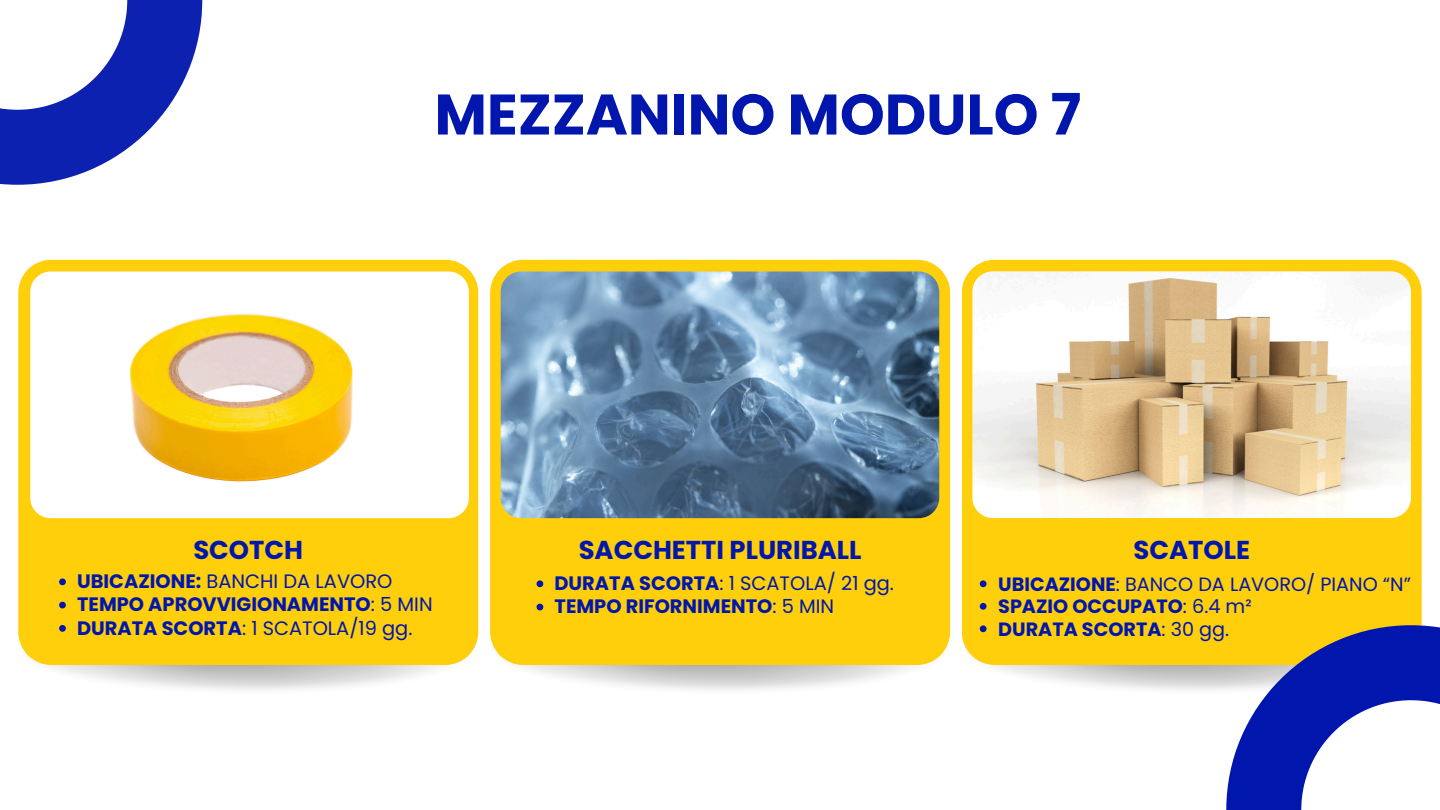
<style>
.page{position:relative;width:1440px;height:810px;background:#fff}
.page>*{position:absolute;margin:0;border:0;box-sizing:border-box;transform-origin:0 0}
.t1{font:700 57.1px "Poppins";color:#0016ad}
.t2{font:700 25.9px "Poppins";color:#0016ad}
.t3{font:19.4px "Poppins";color:#0016ad}
.t4{font:700 19.4px "Poppins";color:#0016ad}
.t5{font:700 19.2px "Poppins";color:#0016ad}
.t6{font:19.2px "Poppins";color:#0016ad}
.s1{font-weight:700}
.s2{font-weight:400}
</style>
<div class="page">
<div style="left:962px;top:260px;width:460px;height:405px;background:#ffcf0c"></div>
<div style="left:490px;top:260px;width:460px;height:405px;background:#ffcf0c"></div>
<div style="left:18px;top:260px;width:460px;height:405px;background:#ffcf0c"></div>
<svg style="left:0;top:0;width:202px;height:185px"></svg>
<svg style="left:1226px;top:625px;width:214px;height:185px"></svg>
<img style="left:30px;top:271px;width:439px;height:247px;border-radius:20px">
<img style="left:501px;top:271px;width:438px;height:247px;border-radius:20px">
<img style="left:972px;top:271px;width:439px;height:247px;border-radius:20px">
<svg style="left:59px;top:578px;width:7px;height:7px"></svg>
<svg style="left:59px;top:602px;width:7px;height:6px"></svg>
<svg style="left:59px;top:625px;width:7px;height:7px"></svg>
<svg style="left:537px;top:580px;width:6px;height:7px"></svg>
<svg style="left:537px;top:604px;width:6px;height:6px"></svg>
<svg style="left:980px;top:580px;width:7px;height:7px"></svg>
<svg style="left:980px;top:603px;width:7px;height:7px"></svg>
<svg style="left:980px;top:625px;width:7px;height:7px"></svg>
<p class="t1" style="left:435px;top:75px;width:648px">MEZZANINO MODULO 7</p>
<p class="t2" style="left:193px;top:531px;width:111px">SCOTCH</p>
<h2 class="t2" style="left:579px;top:531px;width:284px">SACCHETTI PLURIBALL</h2>
<p class="t2" style="left:1133px;top:531px;width:118px">SCATOLE</p>
<p class="t3" style="left:77px;top:568px;width:317px"><span class="s1">UBICAZIONE:</span> BANCHI DA LAVORO</p>
<p class="t4" style="left:77px;top:591px;width:357px">TEMPO APROVVIGIONAMENTO<span class="s2">: 5 MIN</span></p>
<p class="t3" style="left:77px;top:614px;width:337px"><span class="s1">DURATA SCORTA</span>: 1 SCATOLA/19 gg.</p>
<h2 class="t3" style="left:555px;top:570px;width:341px"><span class="s1">DURATA SCORTA</span>: 1 SCATOLA/ 21 gg.</h2>
<p class="t4" style="left:555px;top:593px;width:281px">TEMPO RIFORNIMENTO<span class="s2">: 5 MIN</span></p>
<p class="t6" style="left:998px;top:571px;width:414px"><span class="s1">UBICAZIONE</span>: BANCO DA LAVORO/ PIANO “N”</p>
<p class="t5" style="left:998px;top:593px;width:255px">SPAZIO OCCUPATO<span class="s2">: 6.4 m²</span></p>
<p class="t5" style="left:998px;top:616px;width:233px">DURATA SCORTA<span class="s2">: 30 gg.</span></p>
</div>
